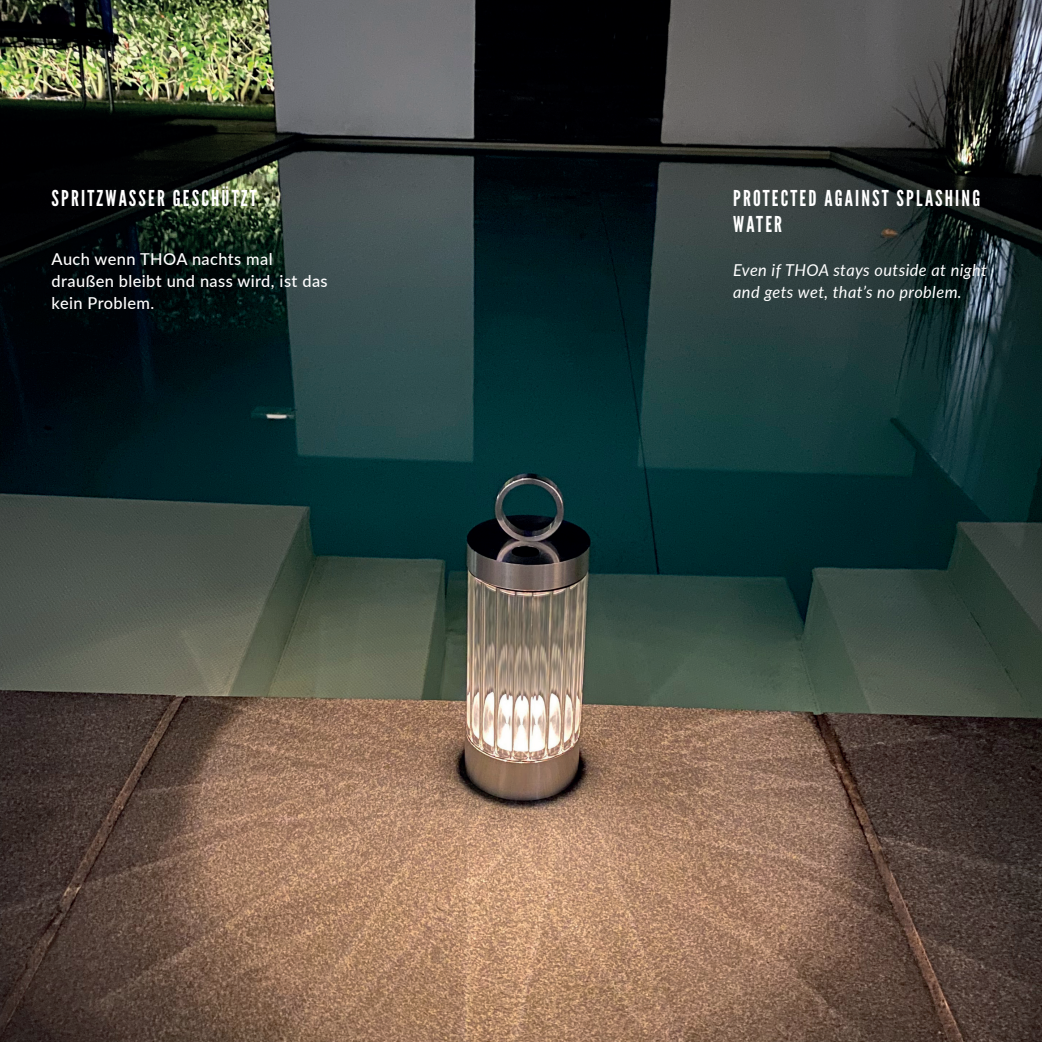
<style>
.page{position:relative;width:1042px;height:1042px;background:#fff}
.page>*{position:absolute;margin:0;border:0;box-sizing:border-box;transform-origin:0 0}
.t1{font:21.88px/26.2px "League Gothic";letter-spacing:.1em;color:#fff}
.t2{font:500 16.45px/21.9px "Lato";letter-spacing:.025em;color:#fff}
.t3{font:italic 16.45px/21.9px "Lato";letter-spacing:.025em;color:#fff}
</style>
<div class="page">
<img style="left:0;top:0;width:1042px;height:1042px">
<h1 class="t1" style="left:52px;top:185px;width:207px">SPRITZWASSER GESCHÜTZT</h1>
<p class="t2" style="left:52px;top:247px;width:278px">Auch wenn THOA nachts mal draußen bleibt und nass wird, ist das kein Problem.</p>
<h1 class="t1" style="left:733px;top:185px;width:249px">PROTECTED AGAINST SPLASHING<br>WATER</h1>
<p class="t3" style="left:733px;top:258px;width:255px">Even if THOA stays outside at night and gets wet, that’s no problem.</p>
</div>
